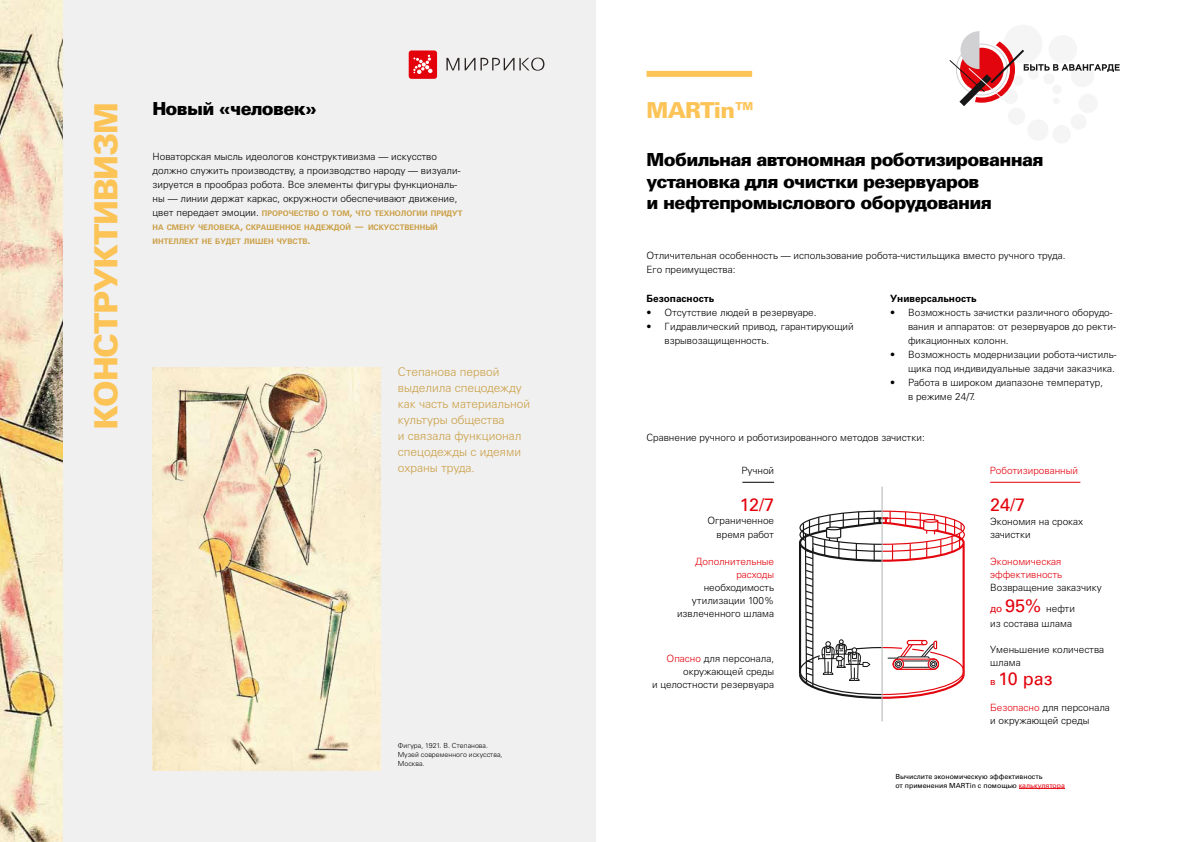
<style>
.page{position:relative;width:1191px;height:842px;background:#fff}
.page>*{position:absolute;margin:0;border:0;box-sizing:border-box;transform-origin:0 0}
.t1{font:900 32px "Univers LTCYR 75";letter-spacing:-.04em;color:#fcc457}
.t2{font:900 22px "Univers LTCYR 75";letter-spacing:-.04em;color:#fcc457}
.t3{font:900 18px/21.6px "Univers LTCYR 75";letter-spacing:-.04em;color:#000}
.t4{font:18px "Univers LTCYR 55 Roman";color:#e3000b}
.t5{font:300 12px/16px "Univers LTCYR 45";color:#cba047}
.t6{font:300 10px/14px "Univers LTCYR 45";color:#000}
.t7{font:300 10px/13px "Univers LTCYR 45";color:#e3000b;text-align:right}
.t8{font:700 10px "Univers LTCYR 65";color:#000}
.t9{font:700 7.7px/14px "Univers LTCYR 65";color:#cba047}
.t10{font:7px/9px "Univers LTCYR 55 Roman";color:#000}
.t11{font:300 7px/9px "Univers LTCYR 45";color:#000}
.s1{font-family:"Univers LTCYR 45";font-weight:300;font-size:10px;color:#000}
.s2{font-size:11px}
.s3{color:#e3000b}
.s4{font-family:"Univers LTCYR 55 Roman";font-weight:400;color:#e3000b}
.s5{font-family:"Univers LTCYR 55 Roman";font-weight:400;font-size:18px;color:#e3000b}
.s6{font-size:10px}
.s7{color:#e3040f}
</style>
<div class="page">
<div style="left:0;top:0;width:595px;height:842px;background:#f0f0f0"></div>
<div style="left:1003px;top:25px;width:39px;height:38px;background:#f5f5f5;border-radius:50%"></div>
<svg style="left:949px;top:31px;width:170px;height:75px"></svg>
<div style="left:409px;top:50px;width:28px;height:29px;background:#e3000b;border-radius:3px"></div>
<svg style="left:413px;top:55px;width:19px;height:19px"></svg>
<svg style="left:446px;top:58px;width:98px;height:13px"></svg>
<div style="left:646px;top:71px;width:106px;height:6px;background:#fcc457"></div>
<svg style="left:799px;top:510px;width:166px;height:190px"></svg>
<hr style="left:881px;top:487px;width:1px;height:234px;background:#b1b2b3">
<hr style="left:742px;top:482px;width:32px;height:1px;background:#000">
<hr style="left:1019px;top:788px;width:46px;height:1px;background:#e3040f">
<hr style="left:990px;top:482px;width:90px;height:1px;background:#e3000b">
<img style="left:0;top:0;width:62px;height:842px">
<img style="left:153px;top:367px;width:228px;height:404px">
<h1 class="t1" style="left:84px;top:430px;width:330px;rotate:-90deg">КОНСТРУКТИВИЗМ</h1>
<h3 class="t3" style="left:153px;top:97px;width:166px">Новый «человек»</h3>
<p class="t6" style="left:153px;top:150px;width:309px">Новаторская мысль идеологов конструктивизма — искусство должно служить производству, а производство народу — визуали&shy;зируется в прообраз робота. Все элементы фигуры функциональ&shy;ны — линии держат каркас, окружности обеспечивают движение,</p>
<p class="t9" style="left:153px;top:206px;width:311px"><span class="s1">цвет передает эмоции.</span> пророчество о том<span class="s2">,</span> что технологии придут на смену человека<span class="s2">,</span> скрашенное надеждой <span class="s2">—</span> искусственный интеллект не будет лишен чувств<span class="s2">.</span></p>
<p class="t5" style="left:398px;top:363px;width:134px">Степанова первой выделила спецодежду как часть материальной культуры общества<br>и связала функционал спецодежды с идеями охраны труда.</p>
<p class="t11" style="left:398px;top:741px;width:106px">Фигура, 1921. В. Степанова.<br>Музей современного искусства,<br>Москва.</p>
<h2 class="t2" style="left:646px;top:95px;width:110px">MARTin™</h2>
<h3 class="t3" style="left:646px;top:148px;width:398px">Мобильная автономная роботизированная установка для очистки резервуаров<br>и нефтепромыслового оборудования</h3>
<p class="t6" style="left:646px;top:248px;width:420px">Отличительная особенность — использование робота-чистильщика вместо ручного труда.<br>Его преимущества:</p>
<p class="t8" style="left:646px;top:291px;width:69px">Безопасность</p>
<p class="t6" style="left:646px;top:305px;width:172px">• Отсутствие людей в резервуаре.</p>
<p class="t6" style="left:664px;top:319px;width:191px;text-indent:-18px">• Гидравлический привод, гарантирующий взрывозащищенность.</p>
<p class="t8" style="left:890px;top:291px;width:88px">Универсальность</p>
<p class="t6" style="left:908px;top:305px;width:209px;text-indent:-18px">• Возможность зачистки различного оборудо&shy;вания и аппаратов: от резервуаров до ректи&shy;фикационных колонн.</p>
<p class="t6" style="left:890px;top:347px;width:228px;text-align:right">• Возможность модернизации робота-чистиль&shy;щика под индивидуальные задачи заказчика.</p>
<p class="t6" style="left:908px;top:375px;width:197px;text-indent:-18px">• Работа в широком диапазоне температур, в режиме 24/7.</p>
<p class="t6" style="left:646px;top:430px;width:280px">Сравнение ручного и роботизированного методов зачистки:</p>
<p class="t6" style="left:741px;top:463px;width:34px">Ручной</p>
<h3 class="t4" style="left:740px;top:492px;width:36px">12/7</h3>
<h3 class="t4" style="left:990px;top:492px;width:37px">24/7</h3>
<p class="t6" style="left:707px;top:514px;width:68px;line-height:13px;text-align:right">Ограниченное время работ</p>
<p class="t7" style="left:695px;top:555px;width:80px">Дополнительные расходы</p>
<p class="t6" style="left:677px;top:581px;width:99px;line-height:13px;text-align:right">необходимость утилизации 100% извлеченного шлама</p>
<p class="t6" style="left:652px;top:652px;width:124px;line-height:13px;text-align:right"><span class="s3">Опасно</span> для персонала, окружающей среды<br>и целостности резервуара</p>
<p class="t7" style="left:990px;top:463px;width:90px">Роботизированный</p>
<p class="t6" style="left:990px;top:514px;width:94px;line-height:13px">Экономия на сроках зачистки</p>
<p class="t7" style="left:990px;top:555px;width:73px;text-align:left">Экономическая эффективность</p>
<p class="t6" style="left:990px;top:577px;width:113px;line-height:20.6px">Возвращение заказчику <span class="s4">до</span> <span class="s5">95%</span> нефти</p>
<p class="t6" style="left:990px;top:616px;width:83px">из состава шлама</p>
<p class="t6" style="left:990px;top:643px;width:115px;line-height:13px">Уменьшение количества шлама</p>
<h3 class="t4" style="left:990px;top:666px;width:64px"><span class="s6">в</span> 10 раз</h3>
<p class="t6" style="left:990px;top:700px;width:121px;line-height:13px"><span class="s3">Безопасно</span> для персонала и окружающей среды</p>
<p class="t10" style="left:895px;top:771px;width:171px">Вычислите экономическую эффективность<br>от применения MARTin с помощью <span class="s7">калькулятора</span></p>
</div>
